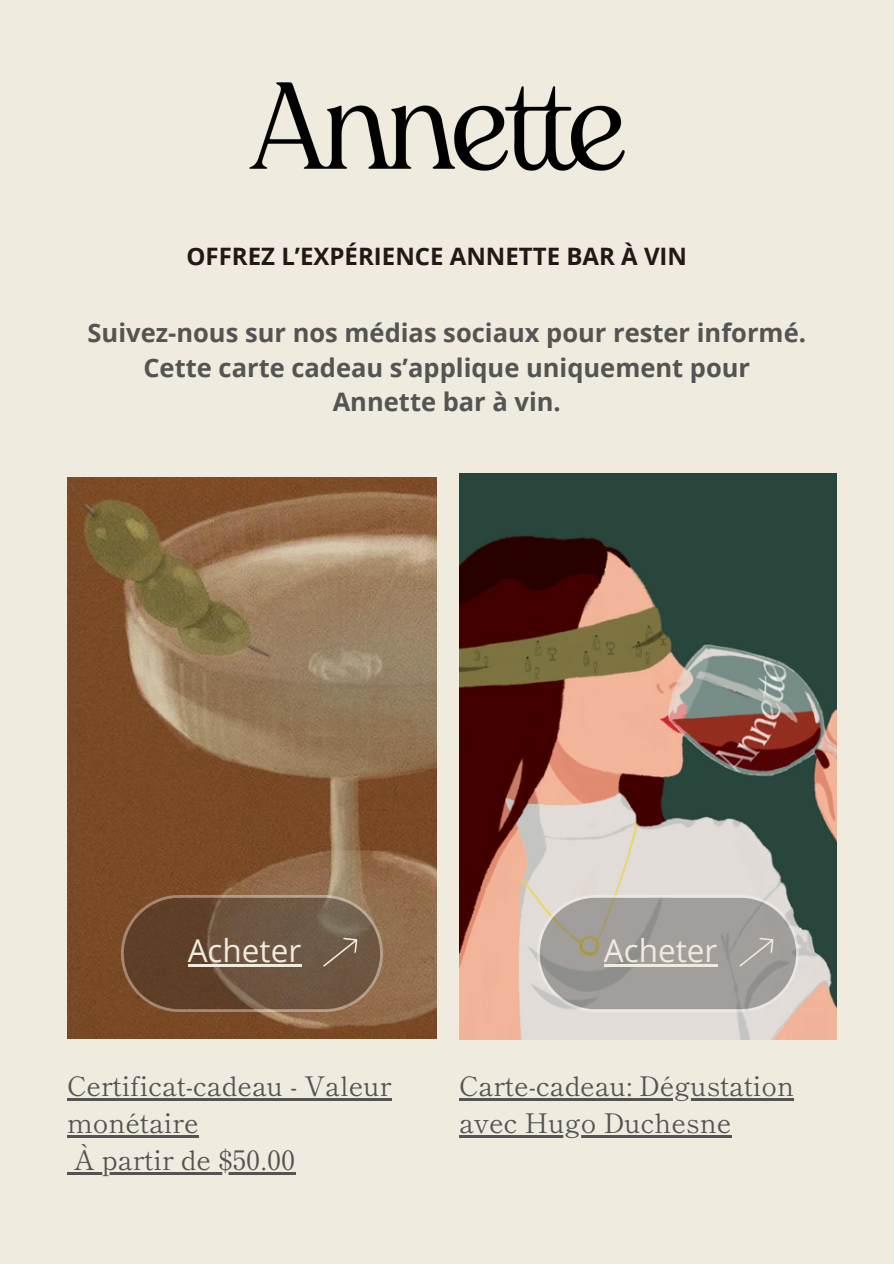
<style>
.page{position:relative;width:894px;height:1264px;background:#fff}
.page>*{position:absolute;margin:0;border:0;box-sizing:border-box;transform-origin:0 0}
.t1{font:31.5px "Open Sans";color:#efebde}
.t2{font:27px/37.2px "Shippori Mincho B1";color:#545454}
.t3{font:700 25.5px "Open Sans";color:#545454}
.t4{font:700 24px "Open Sans";color:#241717}
</style>
<div class="page">
<div style="left:0;top:0;width:893px;height:1263px;background:#efebde"></div>
<img style="left:67px;top:477px;width:369px;height:561px">
<img style="left:459px;top:473px;width:377px;height:566px">
<img style="left:249px;top:82px;width:376px;height:89px">
<img style="left:121px;top:895px;width:261px;height:116px">
<svg style="left:317px;top:931px;width:46px;height:42px;background:#75624e"></svg>
<hr style="left:67px;top:1097px;width:324px;height:3px;background:#545454">
<hr style="left:67px;top:1135px;width:132px;height:2px;background:#545454">
<svg style="left:67px;top:1172px;width:7px;height:2px"></svg>
<hr style="left:74px;top:1172px;width:137px;height:2px;background:#545454">
<hr style="left:211px;top:1172px;width:84px;height:2px;background:#545454">
<hr style="left:459px;top:1097px;width:334px;height:3px;background:#545454">
<hr style="left:459px;top:1135px;width:272px;height:2px;background:#545454">
<hr style="left:188px;top:964px;width:113px;height:2px;background:#efebde">
<img style="left:537px;top:895px;width:261px;height:116px">
<svg style="left:733px;top:931px;width:46px;height:42px;background:#a4a09d"></svg>
<hr style="left:603px;top:964px;width:114px;height:2px;background:#efebde">
<p class="t4" style="left:186px;top:239px;width:502px">OFFREZ L’EXPÉRIENCE ANNETTE BAR À VIN</p>
<p class="t3" style="left:87px;top:314px;width:719px">Suivez-nous sur nos médias sociaux pour rester informé.</p>
<p class="t3" style="left:143px;top:349px;width:608px">Cette carte cadeau s’applique uniquement pour</p>
<p class="t3" style="left:332px;top:384px;width:229px">Annette bar à vin.</p>
<p class="t1" style="left:188px;top:928px;width:115px">Acheter</p>
<p class="t1" style="left:603px;top:928px;width:115px">Acheter</p>
<p class="t2" style="left:67px;top:1065px;width:326px">Certificat-cadeau - Valeur monétaire</p>
<p class="t2" style="left:74px;top:1139px;width:223px">À partir de $50.00</p>
<p class="t2" style="left:459px;top:1065px;width:336px">Carte-cadeau: Dégustation avec Hugo Duchesne</p>
</div>
